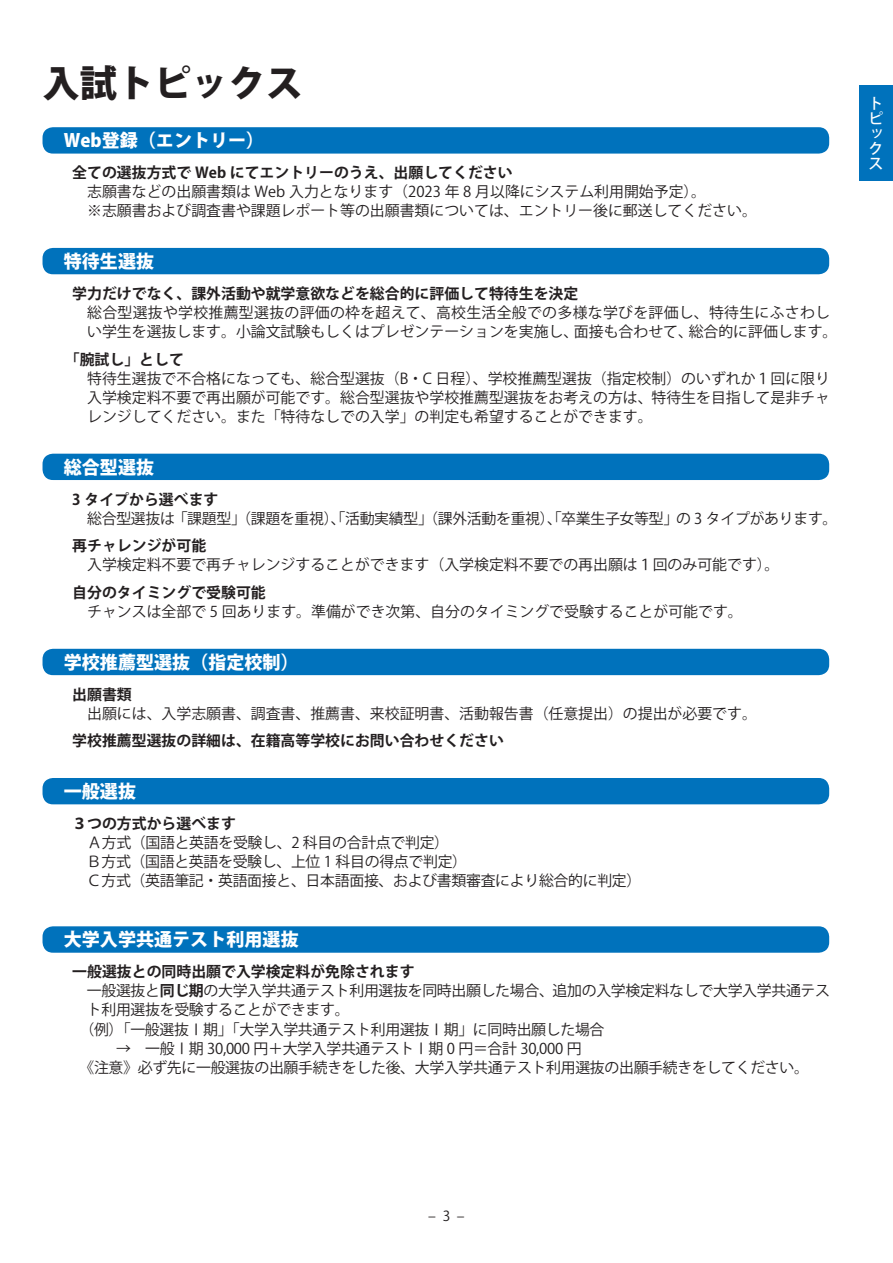
<style>
.page{position:relative;width:893px;height:1263px;background:#fff}
.page>*{position:absolute;margin:0;border:0;box-sizing:border-box;transform-origin:0 0}
.t1{font:800 37.2px "Koz Go Pr 6 N";color:#231f20}
.t2{font:800 18px "Koz Go Pr 6 N";color:#fff}
.t3{font:14.85px/19.2px "Koz Go Pr 6 N";color:#231f20}
.t4{font:14.85px/19.2px "Koz Go Pr 6 N";letter-spacing:-.02em;color:#231f20}
.t5{font:700 14.85px "Koz Go Pr 6 N";color:#231f20}
.t6{font:14.85px/19.2px "Koz Go Pr 6 N";letter-spacing:.02em;color:#231f20}
.t7{font:500 14.85px/14.9px "Koz Go Pr 6 N";color:#fff}
.t8{font:13.8px "Koz Go Pr 6 N";color:#231f20}
.s1{font-weight:700}
</style>
<div class="page">
<div style="left:859px;top:85px;width:34px;height:96px;background:#0072bc"></div>
<div style="left:43px;top:127px;width:786px;height:27px;background:#0072bc;border-radius:11px"></div>
<div style="left:43px;top:248px;width:786px;height:26px;background:#0072bc;border-radius:11px"></div>
<div style="left:43px;top:454px;width:786px;height:26px;background:#0072bc;border-radius:11px"></div>
<div style="left:43px;top:649px;width:786px;height:26px;background:#0072bc;border-radius:11px"></div>
<div style="left:43px;top:778px;width:786px;height:26px;background:#0072bc;border-radius:11px"></div>
<div style="left:43px;top:926px;width:786px;height:27px;background:#0072bc;border-radius:11px"></div>
<h1 class="t1" style="left:43px;top:63px;width:262px">入試トピックス</h1>
<p class="t2" style="left:64px;top:131px;width:202px">Web登録（エントリー）</p>
<p class="t5" style="left:72px;top:164px;width:442px">全ての選抜方式で Web にてエントリーのうえ、出願してください</p>
<p class="t3" style="left:72px;top:182px;width:686px">　志願書などの出願書類は Web 入力となります（2023 年 8 月以降にシステム利用開始予定）。<br>　※志願書および調査書や課題レポート等の出願書類については、エントリー後に郵送してください。</p>
<p class="t2" style="left:64px;top:251px;width:92px">特待生選抜</p>
<p class="t5" style="left:72px;top:285px;width:507px">学力だけでなく、課外活動や就学意欲などを総合的に評価して特待生を決定</p>
<p class="t6" style="left:87px;top:303px;width:752px">総合型選抜や学校推薦型選抜の評価の枠を超えて、高校生活全般での多様な学びを評価し、特待生にふさわしい学生を選抜します。小論文試験もしくはプレゼンテーションを実施し、面接も合わせて、総合的に評価します。</p>
<p class="t5" style="left:65px;top:351px;width:121px">「腕試し」として</p>
<p class="t3" style="left:87px;top:369px;width:744px;text-align:justify">特待生選抜で不合格になっても、総合型選抜（B・C 日程）、学校推薦型選抜（指定校制）のいずれか１回に限り入学検定料不要で再出願が可能です。総合型選抜や学校推薦型選抜をお考えの方は、特待生を目指して是非チャレンジしてください。また「特待なしでの入学」の判定も希望することができます。</p>
<p class="t2" style="left:64px;top:457px;width:92px">総合型選抜</p>
<p class="t5" style="left:72px;top:491px;width:148px">3 タイプから選べます</p>
<p class="t4" style="left:87px;top:509px;width:752px">総合型選抜は「課題型」（課題を重視）、「活動実績型」（課外活動を重視）、「卒業生子女等型」の 3 タイプがあります。</p>
<p class="t5" style="left:72px;top:537px;width:135px">再チャレンジが可能</p>
<p class="t3" style="left:72px;top:556px;width:708px">　入学検定料不要で再チャレンジすることができます（入学検定料不要での再出願は１回のみ可能です）。</p>
<p class="t5" style="left:72px;top:584px;width:195px">自分のタイミングで受験可能</p>
<p class="t3" style="left:72px;top:602px;width:672px">　チャンスは全部で 5 回あります。準備ができ次第、自分のタイミングで受験することが可能です。</p>
<p class="t2" style="left:64px;top:652px;width:236px">学校推薦型選抜（指定校制）</p>
<p class="t5" style="left:72px;top:686px;width:61px">出願書類</p>
<p class="t3" style="left:72px;top:704px;width:686px">　出願には、入学志願書、調査書、推薦書、来校証明書、活動報告書（任意提出）の提出が必要です。</p>
<p class="t5" style="left:72px;top:733px;width:433px">学校推薦型選抜の詳細は、在籍高等学校にお問い合わせください</p>
<p class="t2" style="left:64px;top:781px;width:74px">一般選抜</p>
<p class="t5" style="left:72px;top:815px;width:165px">３つの方式から選べます</p>
<p class="t4" style="left:72px;top:833px;width:571px;text-indent:15px">Ａ方式（国語と英語を受験し、2 科目の合計点で判定）<br>　Ｂ方式（国語と英語を受験し、上位 1 科目の得点で判定）<br>　Ｃ方式（英語筆記・英語面接と、日本語面接、および書類審査により総合的に判定）</p>
<p class="t2" style="left:64px;top:930px;width:236px">大学入学共通テスト利用選抜</p>
<p class="t5" style="left:72px;top:963px;width:344px">一般選抜との同時出願で入学検定料が免除されます</p>
<p class="t4" style="left:87px;top:982px;width:745px">一般選抜と<span class="s1">同じ期</span>の大学入学共通テスト利用選抜を同時出願した場合、追加の入学検定料なしで大学入学共通テス</p>
<p class="t4" style="left:87px;top:1001px;width:264px">ト利用選抜を受験することができます。</p>
<p class="t4" style="left:72px;top:1020px;width:534px">　（例）「一般選抜Ⅰ期」「大学入学共通テスト利用選抜Ⅰ期」に同時出願した場合</p>
<p class="t4" style="left:72px;top:1039px;width:511px">　　　→　一般Ⅰ期 30,000 円＋大学入学共通テストⅠ期 0 円＝合計 30,000 円</p>
<p class="t4" style="left:72px;top:1058px;width:738px">　《注意》必ず先に一般選抜の出願手続きをした後、大学入学共通テスト利用選抜の出願手続きをしてください。</p>
<p class="t7" style="left:868px;top:96px;width:16px">トピックス</p>
<p class="t8" style="left:428px;top:1208px;width:38px">‒ 3 ‒</p>
</div>
